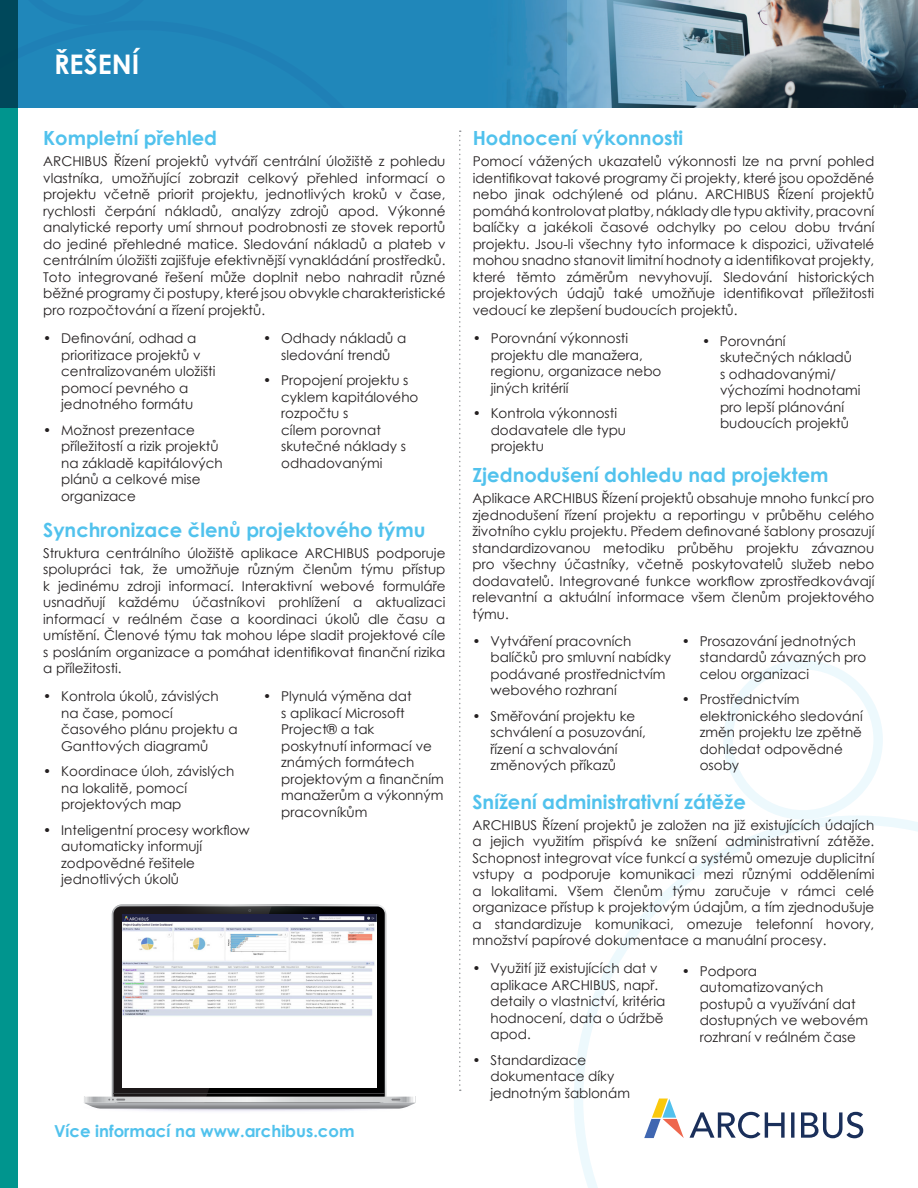
<style>
.page{position:relative;width:918px;height:1188px;background:#fff}
.page>*{position:absolute;margin:0;border:0;box-sizing:border-box;transform-origin:0 0}
.Page2__Head1{font:700 27px "Century Gothic";color:#fff}
.Page2__Head2{font:700 19.5px "Century Gothic";color:#51c2ed}
.t1{font:700 16.5px "Century Gothic";color:#51c2ed}
.body_copy_9_11{font:13.5px/16.5px "Century Gothic";color:#231f20;text-align:justify}
.bulleted_text_9_11{font:13.5px/16.5px "Century Gothic";color:#231f20}
</style>
<div class="page">
<div style="left:723px;top:660px;width:160px;height:160px;border:9px solid #51c2ed;border-radius:50%"></div>
<svg style="left:574px;top:816px;width:344px;height:372px"></svg>
<svg style="left:644px;top:1099px;width:40px;height:39px"></svg>
<svg style="left:690px;top:1112px;width:173px;height:26px"></svg>
<div style="left:0;top:0;width:18px;height:1188px;background:#00958e"></div>
<img style="left:424px;top:0;width:494px;height:108px">
<div style="left:0;top:0;width:424px;height:108px;background:#2087ba"></div>
<svg style="left:459px;top:130px;width:2px;height:961px"></svg>
<svg style="left:84px;top:907px;width:332px;height:204px"></svg>
<hr style="left:114px;top:1093px;width:271px;height:1px;background:#404041">
<div style="left:122px;top:914px;width:254px;height:174px;background:#fff"></div>
<img style="left:122px;top:914px;width:254px;height:102px">
<p class="Page2__Head1" style="left:54px;top:44px;width:87px">ŘEŠENÍ</p>
<p class="Page2__Head2" style="left:43px;top:123px;width:175px">Kompletní přehled</p>
<p class="body_copy_9_11" style="left:43px;top:153px;width:404px">ARCHIBUS Řízení projektů vytváří centrální úložiště z pohledu vlastníka, umožňující zobrazit celkový přehled informací o projektu včetně priorit projektu, jednotlivých kroků v čase, rychlosti čerpání nákladů, analýzy zdrojů apod. Výkonné analytické reporty umí shrnout podrobnosti ze stovek reportů do jediné přehledné matice. Sledování nákladů a plateb v centrálním úložišti zajišťuje efektivnější vynakládání prostředků.<br>Toto integrované řešení může doplnit nebo nahradit různé běžné programy či postupy, které jsou obvykle charakteristické pro rozpočtování a řízení projektů.</p>
<p class="bulleted_text_9_11" style="left:61px;top:330px;width:156px;text-indent:-18px">• Definování, odhad a prioritizace projektů v centralizovaném uložišti pomocí pevného a jednotného formátu</p>
<p class="bulleted_text_9_11" style="left:61px;top:422px;width:163px;text-indent:-18px">• Možnost prezentace příležitostí a rizik projektů na základě kapitálových plánů a celkové mise organizace</p>
<p class="bulleted_text_9_11" style="left:263px;top:330px;width:145px;text-align:center">• Odhady nákladů a sledování trendů</p>
<p class="bulleted_text_9_11" style="left:281px;top:372px;width:139px;text-indent:-18px">• Propojení projektu s cyklem kapitálového rozpočtu s<br>cílem porovnat skutečné náklady s odhadovanými</p>
<p class="Page2__Head2" style="left:43px;top:515px;width:384px">Synchronizace členů projektového týmu</p>
<p class="body_copy_9_11" style="left:43px;top:544px;width:404px">Struktura centrálního úložiště aplikace ARCHIBUS podporuje spolupráci tak, že umožňuje různým členům týmu přístup k jedinému zdroji informací. Interaktivní webové formuláře usnadňují každému účastníkovi prohlížení a aktualizaci informací v reálném čase a koordinaci úkolů dle času a umístění. Členové týmu tak mohou lépe sladit projektové cíle s posláním organizace a pomáhat identifikovat finanční rizika a příležitosti.</p>
<p class="bulleted_text_9_11" style="left:61px;top:688px;width:178px;text-indent:-18px">• Kontrola úkolů, závislých na čase, pomocí časového plánu projektu a<br>Ganttových diagramů</p>
<p class="bulleted_text_9_11" style="left:61px;top:763px;width:175px;text-indent:-18px">• Koordinace úloh, závislých na lokalitě, pomocí projektových map</p>
<p class="bulleted_text_9_11" style="left:61px;top:821px;width:190px;text-indent:-18px">• Inteligentní procesy workflow automaticky informují zodpovědné řešitele jednotlivých úkolů</p>
<p class="bulleted_text_9_11" style="left:281px;top:688px;width:164px;text-indent:-18px">• Plynulá výměna dat<br>s aplikací Microsoft<br>Project® a tak<br>poskytnutí informací ve známých formátech projektovým a finančním manažerům a výkonným pracovníkům</p>
<p class="t1" style="left:54px;top:1119px;width:302px">Více informací na www.archibus.com</p>
<p class="Page2__Head2" style="left:473px;top:123px;width:212px">Hodnocení výkonnosti</p>
<p class="body_copy_9_11" style="left:473px;top:153px;width:403px">Pomocí vážených ukazatelů výkonnosti lze na první pohled identifikovat takové programy či projekty, které jsou opožděné nebo jinak odchýlené od plánu. ARCHIBUS Řízení projektů pomáhákontrolovatplatby,nákladydletypuaktivity,pracovní balíčky a jakékoli časové odchylky po celou dobu trvání projektu. Jsou-li všechny tyto informace k dispozici, uživatelé mohou snadno stanovit limitní hodnoty a identifikovat projekty, které těmto záměrům nevyhovují. Sledování historických projektových údajů také umožňuje identifikovat příležitosti vedoucí ke zlepšení budoucích projektů.</p>
<p class="bulleted_text_9_11" style="left:491px;top:330px;width:172px;text-indent:-18px">• Porovnání výkonnosti projektu dle manažera, regionu, organizace nebo jiných kritérií</p>
<p class="bulleted_text_9_11" style="left:491px;top:405px;width:137px;text-indent:-18px">• Kontrola výkonnosti dodavatele dle typu projektu</p>
<p class="bulleted_text_9_11" style="left:720px;top:333px;width:142px;text-indent:-18px">• Porovnání skutečných nákladů s odhadovanými/ výchozími hodnotami pro lepší plánování budoucích projektů</p>
<p class="Page2__Head2" style="left:472px;top:461px;width:358px">Zjednodušení dohledu nad projektem</p>
<p class="body_copy_9_11" style="left:472px;top:490px;width:403px">Aplikace ARCHIBUS Řízení projektů obsahuje mnoho funkcí pro zjednodušení řízení projektu a reportingu v průběhu celého životního cyklu projektu. Předem definované šablony prosazují standardizovanou metodiku průběhu projektu závaznou pro všechny účastníky, včetně poskytovatelů služeb nebo dodavatelů. Integrované funkce workflow zprostředkovávají relevantní a aktuální informace všem členům projektového týmu.</p>
<p class="bulleted_text_9_11" style="left:490px;top:632px;width:182px;text-indent:-18px">• Vytváření pracovních balíčků pro smluvní nabídky podávané prostřednictvím webového rozhraní</p>
<p class="bulleted_text_9_11" style="left:490px;top:707px;width:157px;text-indent:-18px">• Směřování projektu ke schválení a posuzování, řízení a schvalování změnových příkazů</p>
<p class="bulleted_text_9_11" style="left:700px;top:632px;width:168px;text-indent:-18px">• Prosazování jednotných standardů závazných pro celou organizaci</p>
<p class="bulleted_text_9_11" style="left:700px;top:691px;width:164px;text-indent:-18px">• Prostřednictvím elektronického sledování změn projektu lze zpětně dohledat odpovědné osoby</p>
<p class="Page2__Head2" style="left:472px;top:787px;width:275px">Snížení administrativní zátěže</p>
<p class="body_copy_9_11" style="left:472px;top:817px;width:403px">ARCHIBUS Řízení projektů je založen na již existujících údajích a jejich využitím přispívá ke snížení administrativní zátěže.<br>Schopnost integrovat více funkcí a systémů omezuje duplicitní vstupy a podporuje komunikaci mezi různými odděleními a lokalitami. Všem členům týmu zaručuje v rámci celé organizace přístup k projektovým údajům, a tím zjednodušuje a standardizuje komunikaci, omezuje telefonní hovory, množství papírové dokumentace a manuální procesy.</p>
<p class="bulleted_text_9_11" style="left:490px;top:960px;width:176px;text-indent:-18px">• Využití již existujících dat v aplikace ARCHIBUS, např. detaily o vlastnictví, kritéria hodnocení, data o údržbě apod.</p>
<p class="bulleted_text_9_11" style="left:490px;top:1052px;width:141px;text-indent:-18px">• Standardizace dokumentace díky jednotným šablonám</p>
<p class="bulleted_text_9_11" style="left:700px;top:962px;width:170px;text-indent:-18px">• Podpora automatizovaných postupů a využívání dat dostupných ve webovém rozhraní v reálném čase</p>
</div>
